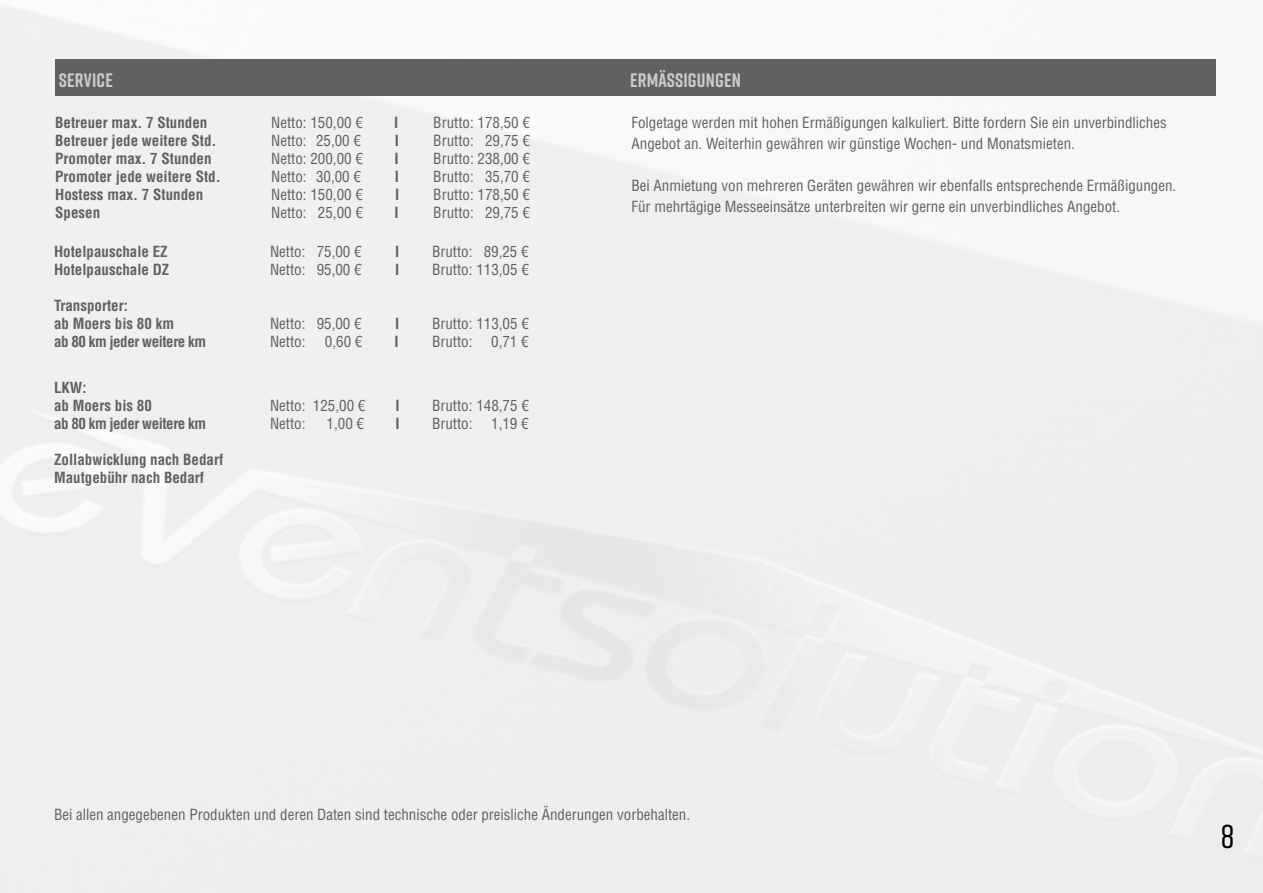
<style>
.page{position:relative;width:1263px;height:893px;background:#fff}
.page>*{position:absolute;margin:0;border:0;box-sizing:border-box;transform-origin:0 0}
.t1{font:500 33px "Rift Soft";color:#020203}
.t2{font:700 19.5px "Rift Soft";letter-spacing:.01em;color:#cbcac9}
.t3{font:condensed 15px/21px "Helvetica LT Std";color:#626160}
.t4{font:700 condensed 15px/18px "Helvetica LT Std";color:#626160}
.t5{font:700 condensed 15px "Helvetica LT Std";letter-spacing:-.03em;color:#626160}
</style>
<div class="page">
<img style="left:0;top:4px;width:1263px;height:889px">
<div style="left:55px;top:60px;width:1160px;height:36px;background:#626160"></div>
<h2 class="t2" style="left:59px;top:66px;width:55px">SERVICE</h2>
<p class="t4" style="left:55px;top:113px;width:154px">Betreuer max. 7 Stunden</p>
<p class="t3" style="left:271px;top:112px;width:93px">Netto: 150,00 €</p>
<p class="t4" style="left:394px;top:113px;width:6px">I</p>
<p class="t3" style="left:433px;top:112px;width:98px">Brutto: 178,50 €</p>
<p class="t4" style="left:55px;top:131px;width:163px">Betreuer jede weitere Std.</p>
<p class="t3" style="left:271px;top:130px;width:91px">Netto: 25,00 €</p>
<p class="t4" style="left:395px;top:131px;width:6px">I</p>
<p class="t3" style="left:433px;top:130px;width:98px">Brutto: 29,75 €</p>
<p class="t4" style="left:55px;top:149px;width:158px">Promoter max. 7 Stunden</p>
<p class="t3" style="left:271px;top:148px;width:93px">Netto: 200,00 €</p>
<p class="t4" style="left:394px;top:149px;width:6px">I</p>
<p class="t3" style="left:433px;top:148px;width:98px">Brutto: 238,00 €</p>
<p class="t4" style="left:55px;top:167px;width:167px">Promoter jede weitere Std.</p>
<p class="t3" style="left:271px;top:166px;width:91px">Netto: 30,00 €</p>
<p class="t4" style="left:395px;top:167px;width:6px">I</p>
<p class="t3" style="left:433px;top:166px;width:98px">Brutto: 35,70 €</p>
<p class="t4" style="left:55px;top:185px;width:149px">Hostess max. 7 Stunden</p>
<p class="t3" style="left:271px;top:184px;width:93px">Netto: 150,00 €</p>
<p class="t4" style="left:395px;top:185px;width:6px">I</p>
<p class="t3" style="left:433px;top:184px;width:98px">Brutto: 178,50 €</p>
<p class="t4" style="left:55px;top:203px;width:46px">Spesen</p>
<p class="t3" style="left:271px;top:202px;width:93px">Netto: 25,00 €</p>
<p class="t4" style="left:394px;top:203px;width:6px">I</p>
<p class="t3" style="left:433px;top:202px;width:98px">Brutto: 29,75 €</p>
<p class="t4" style="left:54px;top:242px;width:115px">Hotelpauschale EZ</p>
<p class="t3" style="left:270px;top:241px;width:93px">Netto: 75,00 €</p>
<p class="t4" style="left:395px;top:242px;width:6px">I</p>
<p class="t3" style="left:432px;top:241px;width:98px">Brutto: 89,25 €</p>
<p class="t4" style="left:54px;top:260px;width:117px">Hotelpauschale DZ</p>
<p class="t3" style="left:270px;top:259px;width:93px">Netto: 95,00 €</p>
<p class="t4" style="left:395px;top:260px;width:6px">I</p>
<p class="t3" style="left:432px;top:259px;width:98px">Brutto: 113,05 €</p>
<p class="t4" style="left:54px;top:296px;width:121px">Transporter:<br>ab Moers bis 80 km</p>
<p class="t3" style="left:270px;top:313px;width:93px">Netto: 95,00 €</p>
<p class="t4" style="left:395px;top:314px;width:6px">I</p>
<p class="t3" style="left:432px;top:313px;width:98px">Brutto: 113,05 €</p>
<p class="t5" style="left:54px;top:332px;width:154px">ab 80 km jeder weitere km</p>
<p class="t3" style="left:270px;top:331px;width:37px">Netto:</p>
<p class="t3" style="left:325px;top:331px;width:39px">0,60 €</p>
<p class="t4" style="left:394px;top:332px;width:6px">I</p>
<p class="t3" style="left:432px;top:331px;width:42px">Brutto:</p>
<p class="t3" style="left:491px;top:331px;width:39px">0,71 €</p>
<p class="t4" style="left:54px;top:378px;width:99px">LKW:<br>ab Moers bis 80</p>
<p class="t3" style="left:270px;top:395px;width:97px">Netto: 125,00 €</p>
<p class="t4" style="left:395px;top:396px;width:6px">I</p>
<p class="t3" style="left:432px;top:395px;width:98px">Brutto: 148,75 €</p>
<p class="t5" style="left:54px;top:414px;width:154px">ab 80 km jeder weitere km</p>
<p class="t3" style="left:270px;top:413px;width:37px">Netto:</p>
<p class="t3" style="left:327px;top:413px;width:39px">1,00 €</p>
<p class="t4" style="left:395px;top:414px;width:6px">I</p>
<p class="t3" style="left:432px;top:413px;width:42px">Brutto:</p>
<p class="t3" style="left:491px;top:413px;width:39px">1,19 €</p>
<p class="t4" style="left:54px;top:450px;width:171px">Zollabwicklung nach Bedarf<br>Mautgebühr nach Bedarf</p>
<h2 class="t2" style="left:630px;top:66px;width:113px">ERMÄSSIGUNGEN</h2>
<p class="t3" style="left:631px;top:112px;width:537px">Folgetage werden mit hohen Ermäßigungen kalkuliert. Bitte fordern Sie ein unverbindliches<br>Angebot an. Weiterhin gewähren wir günstige Wochen- und Monatsmieten.</p>
<p class="t3" style="left:631px;top:175px;width:546px">Bei Anmietung von mehreren Geräten gewähren wir ebenfalls entsprechende Ermäßigungen.<br>Für mehrtägige Messeeinsätze unterbreiten wir gerne ein unverbindliches Angebot.</p>
<p class="t3" style="left:54px;top:804px;width:638px">Bei allen angegebenen Produkten und deren Daten sind technische oder preisliche Änderungen vorbehalten.</p>
<h1 class="t1" style="left:1221px;top:813px;width:15px">8</h1>
</div>
